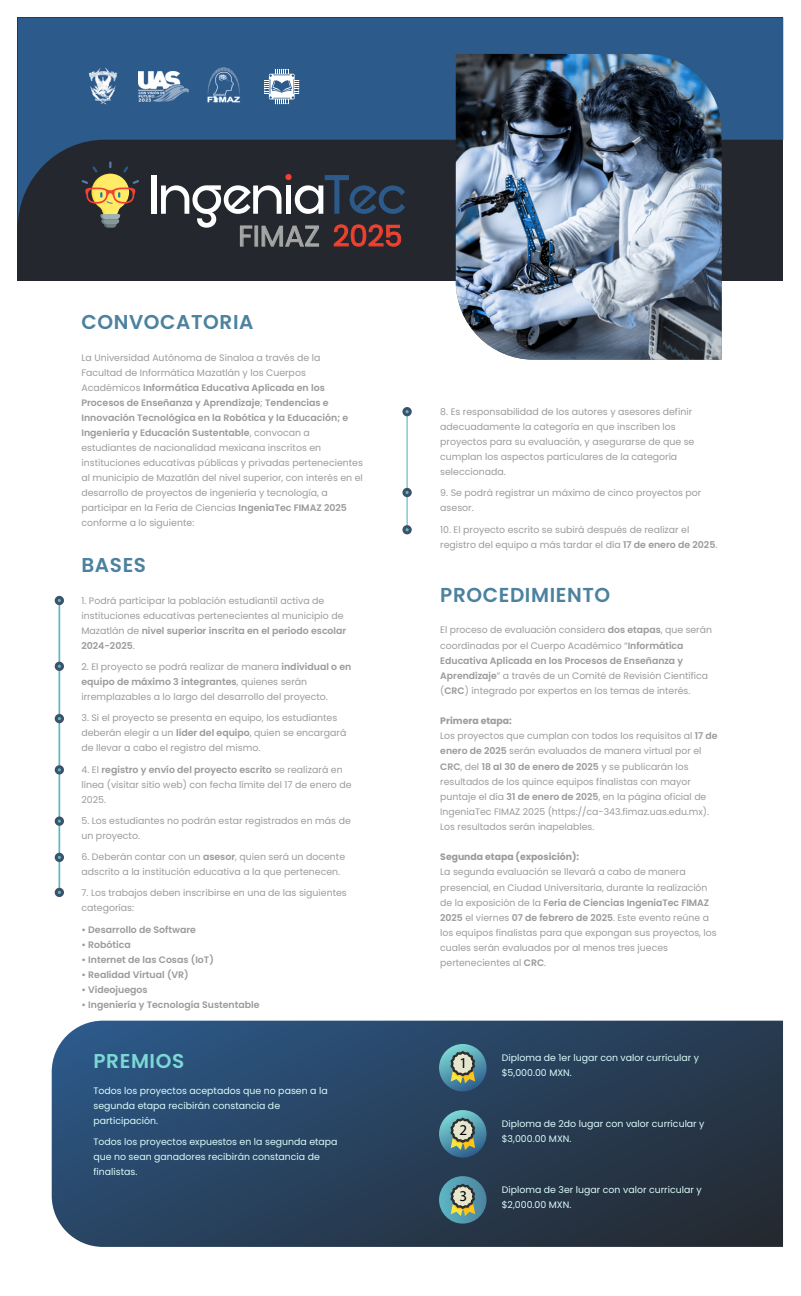
<style>
.page{position:relative;width:801px;height:1296px;background:#fff}
.page>*{position:absolute;margin:0;border:0;box-sizing:border-box;transform-origin:0 0}
.t1{font:28.88px "Poppins";color:#a6a6a6}
.t2{font:600 20.12px "Poppins";letter-spacing:.03em;color:#4c829f}
.t3{font:600 20px "Poppins";letter-spacing:.03em;color:#4c829f}
.t4{font:600 20px "Poppins";letter-spacing:.03em;color:#7cd8d5}
.t5{font:15px "Myriad Pro";color:#000}
.t6{font:9.38px/15px "Poppins";color:#9b9b9b}
.t7{font:9.38px/15px "Poppins";color:#dbfcfa}
.t8{font:600 9.38px "Poppins";color:#9b9b9b}
.t9{font:700 9.38px "Poppins";color:#9b9b9b}
.s1{color:#f24130}
.s2{font-weight:600}
.s3{font-weight:700}
</style>
<div class="page">
<div style="left:18px;top:18px;width:765px;height:263px;background:#24282e"></div>
<svg style="left:18px;top:18px;width:765px;height:210px;fill:#2c5a8b"></svg>
<img style="left:455px;top:54px;width:266px;height:306px">
<svg style="left:52px;top:1020px;width:730px;height:226px;background:#2a425d"></svg>
<hr style="left:58px;top:602px;width:2px;height:293px;background:#5db6c3">
<svg style="left:55px;top:596px;width:9px;height:9px"></svg>
<svg style="left:55px;top:661px;width:9px;height:10px"></svg>
<svg style="left:58px;top:664px;width:3px;height:4px"></svg>
<svg style="left:55px;top:714px;width:9px;height:9px"></svg>
<svg style="left:55px;top:765px;width:9px;height:9px"></svg>
<svg style="left:55px;top:816px;width:9px;height:9px"></svg>
<svg style="left:55px;top:852px;width:9px;height:10px"></svg>
<svg style="left:58px;top:855px;width:3px;height:4px"></svg>
<svg style="left:55px;top:887px;width:9px;height:10px"></svg>
<svg style="left:58px;top:890px;width:3px;height:4px"></svg>
<hr style="left:406px;top:412px;width:1px;height:116px;background:#5db6c3">
<svg style="left:402px;top:407px;width:9px;height:9px"></svg>
<svg style="left:402px;top:488px;width:9px;height:9px"></svg>
<svg style="left:402px;top:525px;width:9px;height:9px"></svg>
<svg style="left:439px;top:1044px;width:47px;height:47px"></svg>
<svg style="left:450px;top:1050px;width:25px;height:33px"></svg>
<svg style="left:439px;top:1110px;width:47px;height:47px"></svg>
<svg style="left:450px;top:1117px;width:25px;height:33px"></svg>
<div style="left:439px;top:1176px;width:47px;height:47px;background:linear-gradient(to right,#5db5c2,#4d84a0);border-radius:24px"></div>
<svg style="left:450px;top:1183px;width:25px;height:33px"></svg>
<div style="left:151px;top:175px;width:5px;height:39px;background:#fff"></div>
<svg style="left:81px;top:161px;width:58px;height:67px"></svg>
<svg style="left:161px;top:174px;width:244px;height:73px"></svg>
<img style="left:205px;top:68px;width:36px;height:36px">
<svg style="left:264px;top:69px;width:35px;height:35px"></svg>
<img style="left:85px;top:68px;width:37px;height:37px">
<img style="left:139px;top:71px;width:50px;height:31px">
<h1 class="t1" style="left:238px;top:219px;width:166px">FIMAZ <span class="s1">2025</span></h1>
<h3 class="t3" style="left:81px;top:311px;width:173px">CONVOCATORIA</h3>
<p class="t6" style="left:81px;top:350px;width:283px">La Universidad Autónoma de Sinaloa a través de la Facultad de Informática Mazatlán y los Cuerpos Académicos <span class="s2">Informática Educativa Aplicada en los Procesos de Enseñanza y Aprendizaje</span>; <span class="s2">Tendencias e Innovación Tecnológica en la Robótica y la Educación; e Ingeniería y Educación Sustentable</span>, convocan a estudiantes de nacionalidad mexicana inscritos en instituciones educativas públicas y privadas pertenecientes al municipio de Mazatlán del nivel superior, con interés en el desarrollo de proyectos de ingeniería y tecnología, a participar en la Feria de Ciencias <span class="s2">IngeniaTec FIMAZ 2025 </span>conforme a lo siguiente:</p>
<h3 class="t3" style="left:81px;top:553px;width:66px">BASES</h3>
<p class="t6" style="left:81px;top:593px;width:266px">1. Podrá participar la población estudiantil activa de instituciones educativas pertenecientes al municipio de Mazatlán de <span class="s2">nivel superior inscrita en el periodo escolar 2024-2025</span>.</p>
<p class="t6" style="left:81px;top:659px;width:271px">2. El proyecto se podrá realizar de manera <span class="s2">individual o en equipo de máximo 3 integrantes</span>, quienes serán irremplazables a lo largo del desarrollo del proyecto.</p>
<p class="t6" style="left:81px;top:710px;width:266px">3. Si el proyecto se presenta en equipo, los estudiantes deberán elegir a un <span class="s2">líder del equipo</span>, quien se encargará de llevar a cabo el registro del mismo.</p>
<p class="t6" style="left:81px;top:762px;width:271px">4. El <span class="s2">registro y envío del proyecto escrito</span> se realizará en línea (visitar sitio web) con fecha límite del 17 de enero de<br>2025.</p>
<p class="t6" style="left:81px;top:813px;width:271px">5. Los estudiantes no podrán estar registrados en más de un proyecto.</p>
<p class="t6" style="left:81px;top:849px;width:265px">6. Deberán contar con un <span class="s2">asesor</span>, quien será un docente adscrito a la institución educativa a la que pertenecen.</p>
<p class="t6" style="left:81px;top:885px;width:267px">7. Los trabajos deben inscribirse en una de las siguientes categorías:</p>
<p class="t8" style="left:81px;top:924px;width:116px">• Desarrollo de Software</p>
<p class="t8" style="left:81px;top:939px;width:51px">• Robótica</p>
<p class="t8" style="left:81px;top:954px;width:134px">• Internet de las Cosas (IoT)</p>
<p class="t8" style="left:81px;top:969px;width:109px">• Realidad Virtual (VR)</p>
<p class="t8" style="left:81px;top:984px;width:68px">• Videojuegos</p>
<p class="t8" style="left:81px;top:999px;width:179px">• Ingeniería y Tecnología Sustentable</p>
<p class="t6" style="left:440px;top:404px;width:255px">8. Es responsabilidad de los autores y asesores definir adecuadamente la categoría en que inscriben los proyectos para su evaluación, y asegurarse de que se cumplan los aspectos particulares de la categoría seleccionada.</p>
<p class="t6" style="left:440px;top:485px;width:262px">9. Se podrá registrar un máximo de cinco proyectos por asesor.</p>
<p class="t6" style="left:440px;top:522px;width:278px">10. El proyecto escrito se subirá después de realizar el registro del equipo a más tardar el día <span class="s2">17 de enero de 2025</span>.</p>
<h2 class="t2" style="left:440px;top:583px;width:171px">PROCEDIMIENTO</h2>
<p class="t6" style="left:440px;top:622px;width:273px">El proceso de evaluación considera <span class="s2">dos etapas</span>, que serán coordinadas por el Cuerpo Académico “<span class="s2">Informática Educativa Aplicada en los Procesos de Enseñanza y Aprendizaje</span>” a través de un Comité de Revisión Científica (<span class="s2">CRC</span>) integrado por expertos en los temas de interés.</p>
<p class="t6" style="left:440px;top:713px;width:279px"><span class="s3">Primera etapa:<br></span>Los proyectos que cumplan con todos los requisitos al <span class="s2">17 de enero de 2025</span> serán evaluados de manera virtual por el <span class="s2">CRC</span>, del <span class="s2">18 al 30 de enero de 2025</span> y se publicarán los resultados de los quince equipos finalistas con mayor puntaje el día <span class="s2">31 de enero de 2025</span>, en la página oficial de IngeniaTec FIMAZ 2025 (https://ca-343.fimaz.uas.edu.mx).<br>Los resultados serán inapelables.</p>
<p class="t9" style="left:440px;top:851px;width:140px">Segunda etapa (exposición):</p>
<p class="t6" style="left:440px;top:864px;width:278px">La segunda evaluación se llevará a cabo de manera presencial, en Ciudad Universitaria, durante la realización de la exposición de la <span class="s2">Feria de Ciencias IngeniaTec FIMAZ 2025</span> el viernes <span class="s2">07 de febrero de 2025</span>. Este evento reúne a los equipos finalistas para que expongan sus proyectos, los cuales serán evaluados por al menos tres jueces pertenecientes al <span class="s2">CRC</span>.</p>
<h3 class="t4" style="left:93px;top:1049px;width:92px">PREMIOS</h3>
<p class="t7" style="left:501px;top:1050px;width:199px">Diploma de 1er lugar con valor curricular y $5,000.00 MXN.</p>
<h3 class="t5" style="left:459px;top:1053px;width:9px">1</h3>
<p class="t7" style="left:93px;top:1083px;width:236px">Todos los proyectos aceptados que no pasen a la segunda etapa recibirán constancia de participación.</p>
<p class="t7" style="left:93px;top:1134px;width:246px">Todos los proyectos expuestos en la segunda etapa que no sean ganadores recibirán constancia de finalistas.</p>
<h3 class="t5" style="left:459px;top:1120px;width:9px">2</h3>
<h3 class="t5" style="left:459px;top:1186px;width:9px">3</h3>
<p class="t7" style="left:501px;top:1116px;width:204px">Diploma de 2do lugar con valor curricular y $3,000.00 MXN.</p>
<p class="t7" style="left:501px;top:1182px;width:201px">Diploma de 3er lugar con valor curricular y $2,000.00 MXN.</p>
</div>
